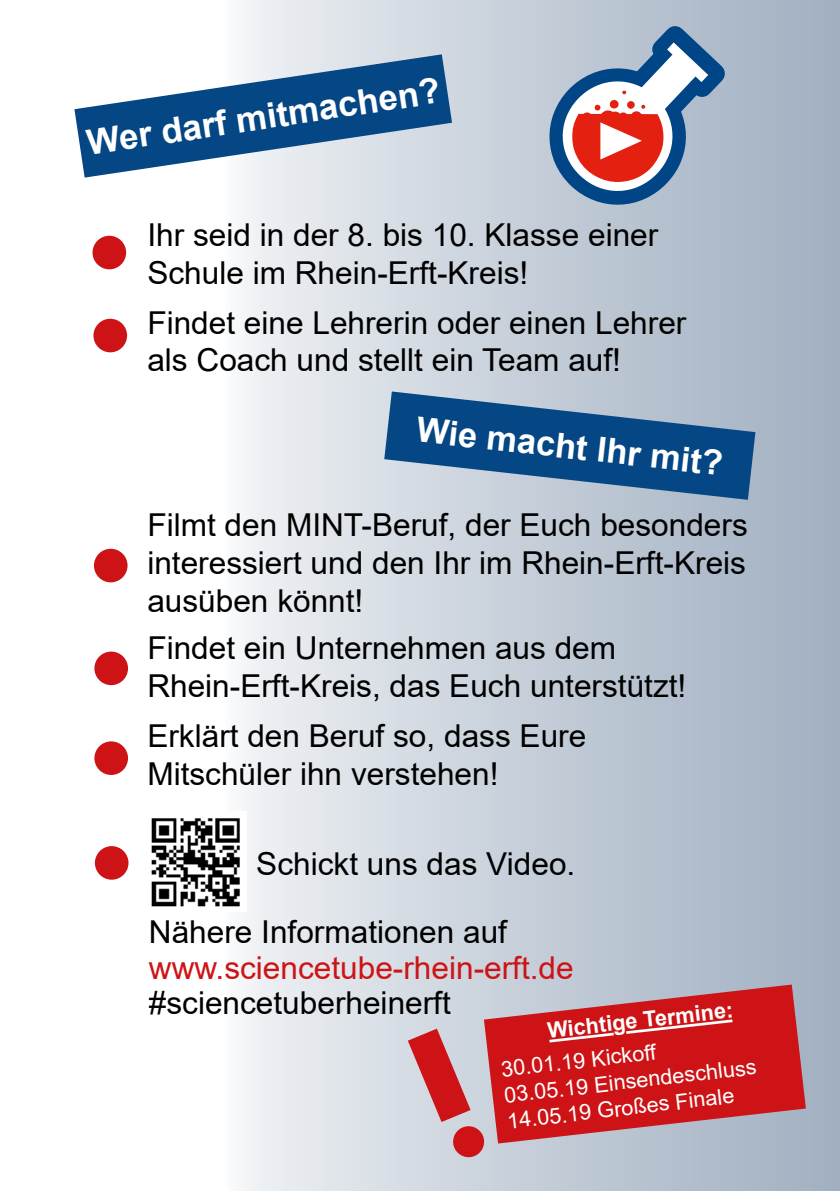
<style>
.page{position:relative;width:840px;height:1191px;background:#fff}
.page>*{position:absolute;margin:0;border:0;box-sizing:border-box;transform-origin:0 0}
.t1{font:700 35px "Arial";color:#fff}
.t2{font:700 34.4px "Arial";color:#fff}
.t3{font:31.6px/37.8px "Arial";color:#000}
.t4{font:31.6px "Arial";color:#cd1316}
.t5{font:21.8px/26px "Arial";color:#fff}
.t6{font:700 21.8px "Arial";color:#fff}
</style>
<div class="page">
<div style="left:226px;top:0;width:613px;height:1191px;background:linear-gradient(to right,#f0f2f5,#9eadbf)"></div>
<svg style="left:537px;top:20px;width:193px;height:197px"></svg>
<svg style="left:74px;top:54px;width:378px;height:124px;fill:#054684"></svg>
<svg style="left:384px;top:391px;width:371px;height:109px;background:#4d78a3"></svg>
<div style="left:95px;top:846px;width:33px;height:33px;background:#cd1316;border-radius:50%"></div>
<img style="left:151px;top:811px;width:95px;height:100px">
<svg style="left:483px;top:984px;width:322px;height:159px;background:#c73f45"></svg>
<div style="left:92px;top:236px;width:34px;height:33px;background:#cd1316;border-radius:50%"></div>
<div style="left:93px;top:319px;width:34px;height:33px;background:#cd1316;border-radius:50%"></div>
<div style="left:94px;top:549px;width:33px;height:33px;background:#cd1316;border-radius:50%"></div>
<div style="left:94px;top:741px;width:34px;height:34px;background:#cd1316;border-radius:50%"></div>
<div style="left:94px;top:651px;width:34px;height:34px;background:#cd1316;border-radius:50%"></div>
<svg style="left:407px;top:1028px;width:77px;height:129px;background:#cf9198"></svg>
<svg style="left:549px;top:1032px;width:64px;height:10px"></svg>
<svg style="left:625px;top:1019px;width:107px;height:15px;background:#d53d3f"></svg>
<p class="t1" style="left:83px;top:117px;width:358px;rotate:-8deg">Wer darf mitmachen?</p>
<p class="t3" style="left:147px;top:216px;width:512px">Ihr seid in der 8. bis 10. Klasse einer<br>Schule im Rhein-Erft-Kreis!</p>
<p class="t3" style="left:147px;top:303px;width:540px">Findet eine Lehrerin oder einen Lehrer</p>
<p class="t3" style="left:147px;top:341px;width:475px">als Coach und stellt ein Team auf!</p>
<p class="t2" style="left:419px;top:406px;width:309px;rotate:6deg">Wie macht Ihr mit?</p>
<p class="t3" style="left:147px;top:506px;width:601px;text-align:justify">Filmt den MINT-Beruf, der Euch besonders interessiert und den Ihr im Rhein-Erft-Kreis ausüben könnt!</p>
<p class="t3" style="left:147px;top:629px;width:540px">Findet ein Unternehmen aus dem<br>Rhein-Erft-Kreis, das Euch unterstützt!</p>
<p class="t3" style="left:147px;top:717px;width:440px">Erklärt den Beruf so, dass Eure<br>Mitschüler ihn verstehen!</p>
<p class="t3" style="left:256px;top:844px;width:320px">Schickt uns das Video.</p>
<p class="t3" style="left:149px;top:912px;width:359px">Nähere Informationen auf</p>
<p class="t4" style="left:149px;top:945px;width:426px">www.sciencetube-rhein-erft.de</p>
<p class="t3" style="left:149px;top:984px;width:303px">#sciencetuberheinerft</p>
<p class="t6" style="left:545px;top:1014px;width:188px;rotate:-6deg">Wichtige Termine:</p>
<p class="t5" style="left:499px;top:1055px;width:255px;rotate:-6deg">30.01.19 Kickoff<br>03.05.19 Einsendeschluss<br>14.05.19 Großes Finale</p>
</div>
